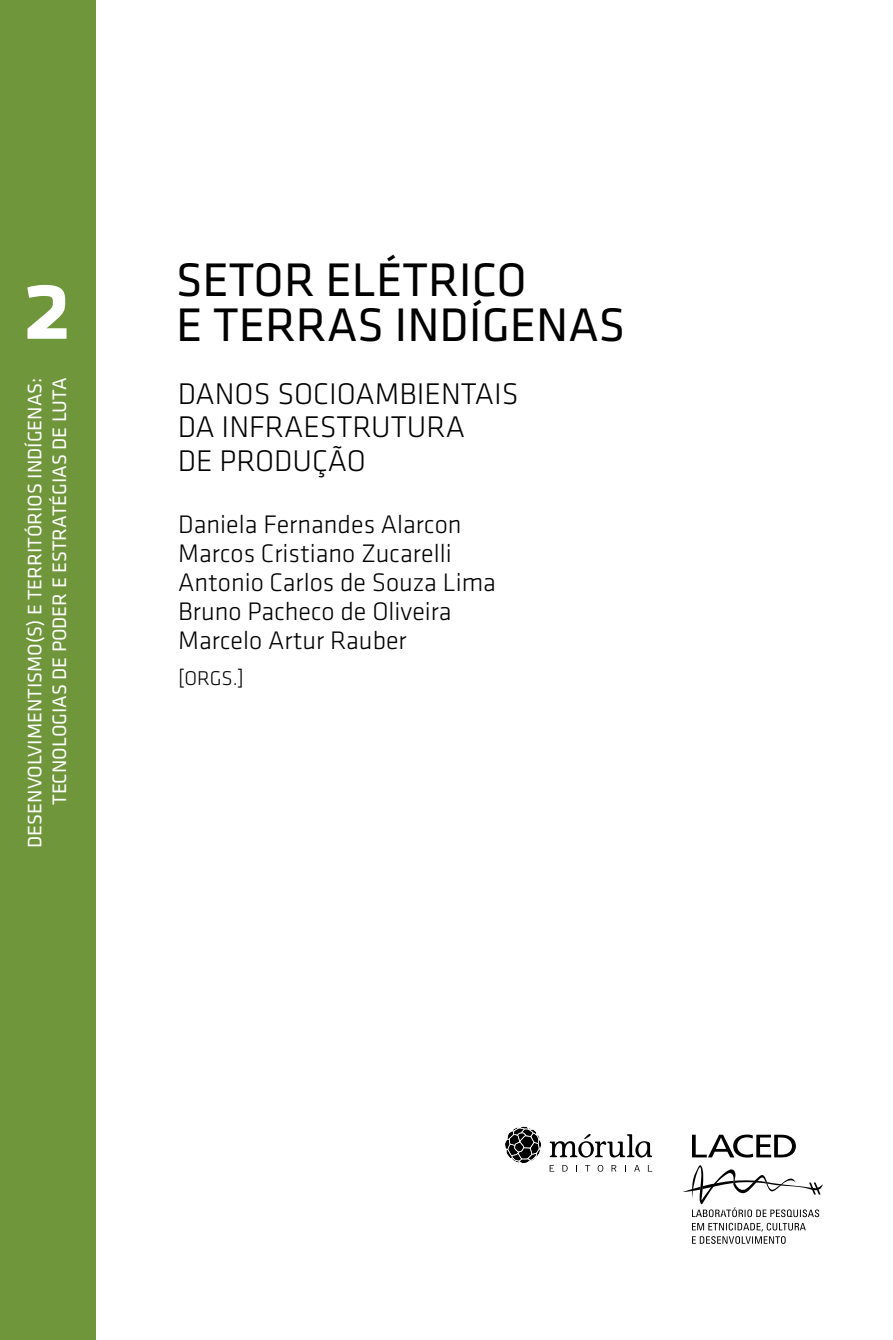
<style>
.page{position:relative;width:893px;height:1340px;background:#fff}
.page>*{position:absolute;margin:0;border:0;box-sizing:border-box;transform-origin:0 0}
.t1{font:500 101.7px "Klavika";color:#fff}
.t2{font:48.82px/45px "Klavika";color:#010101}
.t3{font:300 31.05px/33.8px "Klavika";color:#010101}
.t4{font:300 26.32px/29px "Klavika";color:#010101}
.t5{font:300 20.7px "Klavika";color:#010101}
.t6{font:20.25px/24.8px "Klavika";color:#fff;text-align:right}
</style>
<div class="page">
<div style="left:0;top:0;width:96px;height:1339px;background:#6f963b"></div>
<svg style="left:505px;top:1126px;width:37px;height:37px"></svg>
<svg style="left:550px;top:1165px;width:4px;height:6px"></svg>
<svg style="left:562px;top:1165px;width:6px;height:6px"></svg>
<svg style="left:598px;top:1164px;width:5px;height:7px"></svg>
<svg style="left:611px;top:1165px;width:5px;height:6px"></svg>
<svg style="left:634px;top:1165px;width:6px;height:6px"></svg>
<svg style="left:549px;top:1133px;width:103px;height:24px"></svg>
<svg style="left:683px;top:1134px;width:140px;height:109px"></svg>
<p class="t1" style="left:22px;top:250px;width:52px">2</p>
<p class="t6" style="left:23px;top:847px;width:471px;rotate:-90deg">DESENVOLVIMENTISMO(S) E TERRITÓRIOS INDÍGENAS:<br>TECNOLOGIAS DE PODER E ESTRATÉGIAS DE LUTA</p>
<p class="t2" style="left:176px;top:258px;width:450px">SETOR ELÉTRICO<br>E TERRAS INDÍGENAS</p>
<p class="t3" style="left:178px;top:377px;width:342px">DANOS SOCIOAMBIENTAIS<br>DA INFRAESTRUTURA<br>DE PRODUÇÃO</p>
<p class="t4" style="left:178px;top:510px;width:319px">Daniela Fernandes Alarcon<br>Marcos Cristiano Zucarelli<br>Antonio Carlos de Souza Lima<br>Bruno Pacheco de Oliveira<br>Marcelo Artur Rauber</p>
<p class="t5" style="left:178px;top:666px;width:67px">[ORGS.]</p>
</div>
